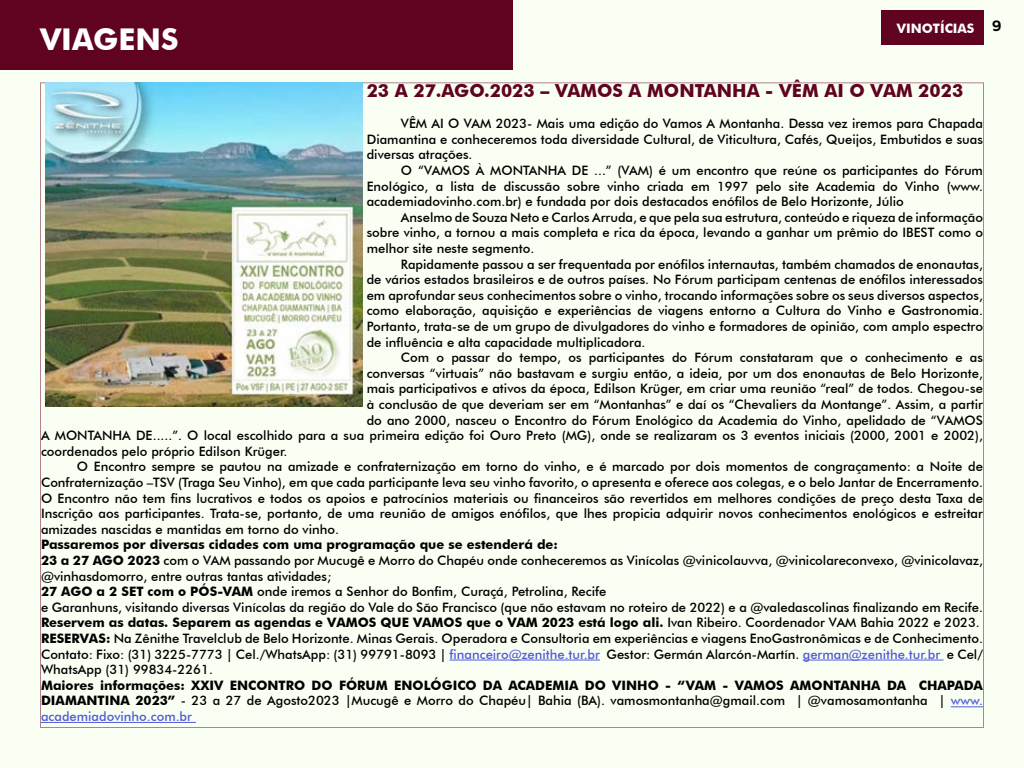
<style>
.page{position:relative;width:1024px;height:768px;background:#f9fff3}
.page>*{position:absolute;margin:0;border:0;box-sizing:border-box;transform-origin:0 0}
.t1{font:700 30px "Futura BT";color:#fff}
.t2{font:700 18px "Futura BT";color:#600320}
.t3{font:500 13px/15.6px "Futura BT";color:#000;text-align:justify}
.t4{font:700 13px/15.6px "Futura BT";color:#000;text-align:justify}
.t5{font:700 13px "Futura BT";color:#fff}
.s1{font-weight:700}
.s2{color:#4f5cd6}
.s3{font-weight:500}
.s4{font-weight:500;color:#4f5cd6}
</style>
<div class="page">
<div style="left:882px;top:10px;width:102px;height:34px;background:#600320"></div>
<div style="left:0;top:0;width:513px;height:70px;background:#600320"></div>
<hr style="left:450px;top:660px;width:150px;height:1px;background:#4f5cd6">
<hr style="left:803px;top:660px;width:141px;height:1px;background:#4f5cd6">
<hr style="left:951px;top:706px;width:32px;height:1px;background:#4f5cd6">
<hr style="left:41px;top:722px;width:155px;height:1px;background:#4f5cd6">
<img style="left:45px;top:82px;width:318px;height:325px">
<h1 class="t1" style="left:40px;top:21px;width:140px">VIAGENS</h1>
<p class="t5" style="left:897px;top:21px;width:106px">VINOTÍCIAS <sup>9</sup></p>
<h2 class="t2" style="left:367px;top:80px;width:598px">23 A 27.AGO.2023 – VAMOS A MONTANHA - VÊM AI O VAM 2023</h2>
<p class="t3" style="left:367px;top:116px;width:618px;text-indent:34px">VÊM AI O VAM 2023- Mais uma edição do Vamos A Montanha. Dessa vez iremos para Chapada Diamantina e conheceremos toda diversidade Cultural, de Viticultura, Cafés, Queijos, Embutidos e suas diversas atrações.</p>
<p class="t3" style="left:367px;top:162px;width:618px;text-indent:34px">O “VAMOS À MONTANHA DE ...” (VAM) é um encontro que reúne os participantes do Fórum Enológico, a lista de discussão sobre vinho criada em 1997 pelo site Academia do Vinho (www. academiadovinho.com.br) e fundada por dois destacados enófilos de Belo Horizonte, Júlio</p>
<p class="t3" style="left:367px;top:209px;width:618px;text-indent:34px">Anselmo de Souza Neto e Carlos Arruda, e que pela sua estrutura, conteúdo e riqueza de informação sobre vinho, a tornou a mais completa e rica da época, levando a ganhar um prêmio do IBEST como o melhor site neste segmento.</p>
<p class="t3" style="left:367px;top:256px;width:618px;text-indent:34px">Rapidamente passou a ser frequentada por enófilos internautas, também chamados de enonautas, de vários estados brasileiros e de outros países. No Fórum participam centenas de enófilos interessados em aprofundar seus conhecimentos sobre o vinho, trocando informações sobre os seus diversos aspectos, como elaboração, aquisição e experiências de viagens entorno a Cultura do Vinho e Gastronomia.<br>Portanto, trata-se de um grupo de divulgadores do vinho e formadores de opinião, com amplo espectro de influência e alta capacidade multiplicadora.</p>
<p class="t3" style="left:401px;top:350px;width:584px">Com o passar do tempo, os participantes do Fórum constataram que o conhecimento e as</p>
<p class="t3" style="left:367px;top:365px;width:618px">conversas “virtuais” não bastavam e surgiu então, a ideia, por um dos enonautas de Belo Horizonte,</p>
<p class="t3" style="left:367px;top:381px;width:618px">mais participativos e ativos da época, Edilson Krüger, em criar uma reunião “real” de todos. Chegou-se</p>
<p class="t3" style="left:367px;top:396px;width:618px">à conclusão de que deveriam ser em “Montanhas” e daí os “Chevaliers da Montange”. Assim, a partir</p>
<p class="t3" style="left:367px;top:412px;width:618px">do ano 2000, nasceu o Encontro do Fórum Enológico da Academia do Vinho, apelidado de “VAMOS</p>
<p class="t3" style="left:41px;top:428px;width:943px">A MONTANHA DE.....”. O local escolhido para a sua primeira edição foi Ouro Preto (MG), onde se realizaram os 3 eventos iniciais (2000, 2001 e 2002),</p>
<p class="t3" style="left:41px;top:443px;width:248px">coordenados pelo próprio Edilson Krüger.</p>
<p class="t3" style="left:77px;top:459px;width:908px">O Encontro sempre se pautou na amizade e confraternização em torno do vinho, e é marcado por dois momentos de congraçamento: a Noite de</p>
<p class="t3" style="left:41px;top:474px;width:943px">Confraternização –TSV (Traga Seu Vinho), em que cada participante leva seu vinho favorito, o apresenta e oferece aos colegas, e o belo Jantar de Encerramento.</p>
<p class="t3" style="left:41px;top:490px;width:943px">O Encontro não tem fins lucrativos e todos os apoios e patrocínios materiais ou financeiros são revertidos em melhores condições de preço desta Taxa de</p>
<p class="t3" style="left:41px;top:506px;width:943px">Inscrição aos participantes. Trata-se, portanto, de uma reunião de amigos enófilos, que lhes propicia adquirir novos conhecimentos enológicos e estreitar</p>
<p class="t3" style="left:41px;top:521px;width:299px">amizades nascidas e mantidas em torno do vinho.</p>
<p class="t3" style="left:41px;top:537px;width:944px;text-align:left"><span class="s1">Passaremos por diversas cidades com uma programação que se estenderá de:<br>23 a 27 AGO 2023</span> com o VAM passando por Mucugê e Morro do Chapéu onde conheceremos as Vinícolas @vinicolauvva, @vinicolareconvexo, @vinicolavaz, @vinhasdomorro, entre outras tantas atividades;<br><span class="s1">27 AGO a 2 SET com o PÓS-VAM</span> onde iremos a Senhor do Bonfim, Curaçá, Petrolina, Recife<br>e Garanhuns, visitando diversas Vinícolas da região do Vale do São Francisco (que não estavam no roteiro de 2022) e a @valedascolinas finalizando em Recife.<br><span class="s1">Reservem as datas. Separem as agendas e VAMOS QUE VAMOS que o VAM 2023 está logo ali.</span> Ivan Ribeiro. Coordenador VAM Bahia 2022 e 2023.<br><span class="s1">RESERVAS:</span> Na Zênithe Travelclub de Belo Horizonte. Minas Gerais. Operadora e Consultoria em experiências e viagens EnoGastronômicas e de Conhecimento.<br>Contato: Fixo: (31) 3225-7773 | Cel./WhatsApp: (31) 99791-8093 | <span class="s2">financeiro@zenithe.tur.br</span> Gestor: Germán Alarcón-Martín. <span class="s2">german@zenithe.tur.br</span> e Cel/ WhatsApp (31) 99834-2261.</p>
<p class="t4" style="left:41px;top:677px;width:943px">Maiores informações: XXIV ENCONTRO DO FÓRUM ENOLÓGICO DA ACADEMIA DO VINHO - “VAM - VAMOS AMONTANHA DA CHAPADA DIAMANTINA 2023” <span class="s3">- 23 a 27 de Agosto2023 |Mucugê e Morro do Chapéu| Bahia (BA). vamosmontanha@gmail.com | @vamosamontanha |</span> <span class="s4">www. academiadovinho.com.br</span></p>
</div>
